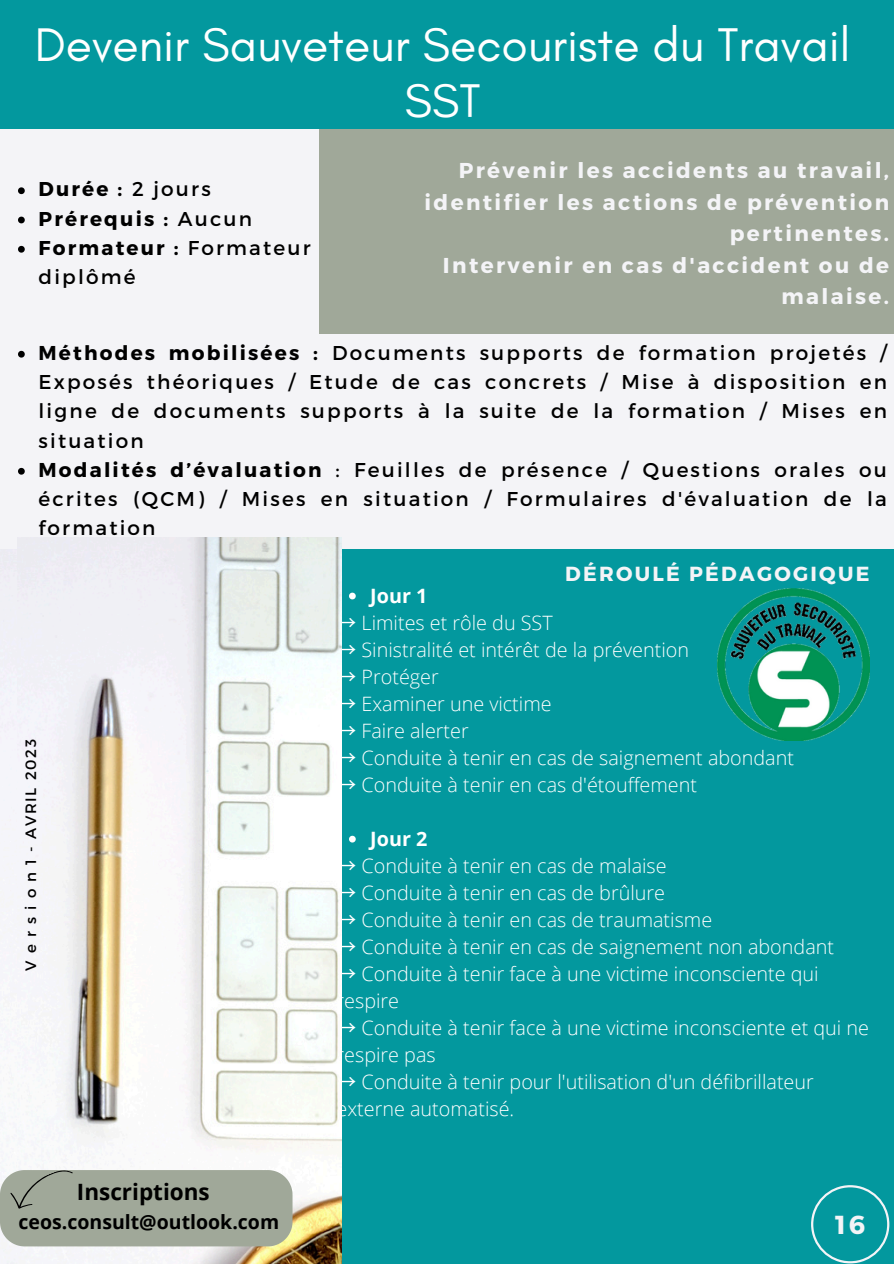
<style>
.page{position:relative;width:894px;height:1264px;background:#fff}
.page>*{position:absolute;margin:0;border:0;box-sizing:border-box;transform-origin:0 0}
.t1{font:48px/56.2px "Glacial Indifference";color:#fff;text-align:center}
.t2{font:700 25.95px "Montserrat";color:#f4f4f7}
.t3{font:700 22.5px "Open Sans";color:#000}
.t4{font:700 21.45px/31.5px "Montserrat";letter-spacing:.11em;color:#f4f4f7;text-align:right}
.t5{font:700 20.4px "Montserrat";letter-spacing:.11em;color:#f4f4f7}
.t6{font:19.95px/29.2px "Montserrat";letter-spacing:.11em;color:#000;text-align:justify}
.t7{font:700 19.95px "Montserrat";letter-spacing:.11em;color:#000}
.t8{font:300 19.8px/27px "Open Sans";color:#fff}
.t9{font:700 19.8px "Open Sans";color:#fff}
.t10{font:700 19.5px "Open Sans";color:#000}
.t11{font:15px "Montserrat";letter-spacing:.48em;color:#000}
.s1{font-weight:700}
.s2{font-weight:400}
.s3{font-family:"Noto Sans CJ Ksc";font-weight:400}
</style>
<div class="page">
<div style="left:0;top:0;width:893px;height:1263px;background:#03989e"></div>
<div style="left:0;top:548px;width:18px;height:715px;background:#f5f5fa"></div>
<div style="left:0;top:129px;width:324px;height:209px;background:#f4f4f7"></div>
<svg style="left:18px;top:187px;width:7px;height:7px"></svg>
<svg style="left:18px;top:217px;width:7px;height:6px"></svg>
<svg style="left:18px;top:246px;width:7px;height:7px"></svg>
<div style="left:319px;top:129px;width:574px;height:209px;background:#a0a899"></div>
<div style="left:0;top:334px;width:893px;height:214px;background:#f4f4f7"></div>
<svg style="left:18px;top:351px;width:7px;height:6px"></svg>
<svg style="left:18px;top:468px;width:7px;height:6px"></svg>
<svg style="left:349px;top:592px;width:6px;height:7px"></svg>
<svg style="left:349px;top:835px;width:6px;height:7px"></svg>
<img style="left:717px;top:588px;width:151px;height:152px">
<svg style="left:811px;top:1185px;width:78px;height:78px"></svg>
<img style="left:18px;top:537px;width:324px;height:726px">
<svg style="left:0;top:1165px;width:292px;height:81px;background:#a6ad9f"></svg>
<p class="t1" style="left:35px;top:16px;width:816px">Devenir Sauveteur Secouriste du Travail<br>SST</p>
<p class="t4" style="left:424px;top:154px;width:466px">Prévenir les accidents au travail, identifier les actions de prévention pertinentes.<br>Intervenir en cas d'accident ou de malaise.</p>
<p class="t6" style="left:39px;top:337px;width:849px"><span class="s1">Méthodes mobilisées :</span> Documents supports de formation projetés / Exposés théoriques / Etude de cas concrets / Mise à disposition en ligne de documents supports à la suite de la formation / Mises en situation</p>
<p class="t6" style="left:39px;top:454px;width:849px"><span class="s1">Modalités d’évaluation</span> : Feuilles de présence / Questions orales ou écrites (QCM) / Mises en situation / Formulaires d'évaluation de la formation</p>
<h1 class="t7" style="left:39px;top:176px;width:174px">Durée : <span class="s2">2 jours</span></h1>
<p class="t7" style="left:39px;top:205px;width:215px">Prérequis : <span class="s2">Aucun</span></p>
<p class="t6" style="left:39px;top:232px;width:273px"><span class="s1">Formateur :</span> Formateur diplômé</p>
<h4 class="t11" style="left:21px;top:970px;width:233px;rotate:-90deg">Version1-AVRIL2023</h4>
<p class="t3" style="left:77px;top:1176px;width:134px">Inscriptions</p>
<h4 class="t10" style="left:18px;top:1207px;width:262px">ceos.consult@outlook.com</h4>
<h2 class="t5" style="left:565px;top:560px;width:305px">DÉROULÉ PÉDAGOGIQUE</h2>
<p class="t9" style="left:370px;top:581px;width:59px">Jour 1</p>
<p class="t8" style="left:336px;top:608px;width:217px"><span class="s3">→</span> Limites et rôle du SST</p>
<p class="t8" style="left:336px;top:635px;width:354px"><span class="s3">→</span> Sinistralité et intérêt de la prévention</p>
<p class="t8" style="left:336px;top:662px;width:104px"><span class="s3">→</span> Protéger</p>
<p class="t8" style="left:336px;top:689px;width:216px"><span class="s3">→</span> Examiner une victime</p>
<p class="t8" style="left:336px;top:716px;width:134px"><span class="s3">→</span> Faire alerter</p>
<p class="t8" style="left:336px;top:743px;width:459px"><span class="s3">→</span> Conduite à tenir en cas de saignement abondant</p>
<p class="t8" style="left:336px;top:770px;width:362px"><span class="s3">→</span> Conduite à tenir en cas d'étouffement</p>
<p class="t9" style="left:370px;top:824px;width:59px">Jour 2</p>
<h3 class="t8" style="left:336px;top:851px;width:331px"><span class="s3">→</span> Conduite à tenir en cas de malaise</h3>
<h3 class="t8" style="left:336px;top:878px;width:330px"><span class="s3">→</span> Conduite à tenir en cas de brûlure</h3>
<h3 class="t8" style="left:336px;top:905px;width:377px"><span class="s3">→</span> Conduite à tenir en cas de traumatisme</h3>
<h3 class="t8" style="left:336px;top:932px;width:499px"><span class="s3">→</span> Conduite à tenir en cas de saignement non abondant</h3>
<h3 class="t8" style="left:336px;top:959px;width:483px"><span class="s3">→</span> Conduite à tenir face à une victime inconsciente qui respire</h3>
<h3 class="t8" style="left:336px;top:1013px;width:533px"><span class="s3">→</span> Conduite à tenir face à une victime inconsciente et qui ne respire pas</h3>
<h3 class="t8" style="left:336px;top:1067px;width:478px"><span class="s3">→</span> Conduite à tenir pour l'utilisation d'un défibrillateur externe automatisé.</h3>
<p class="t2" style="left:835px;top:1207px;width:32px">16</p>
</div>
